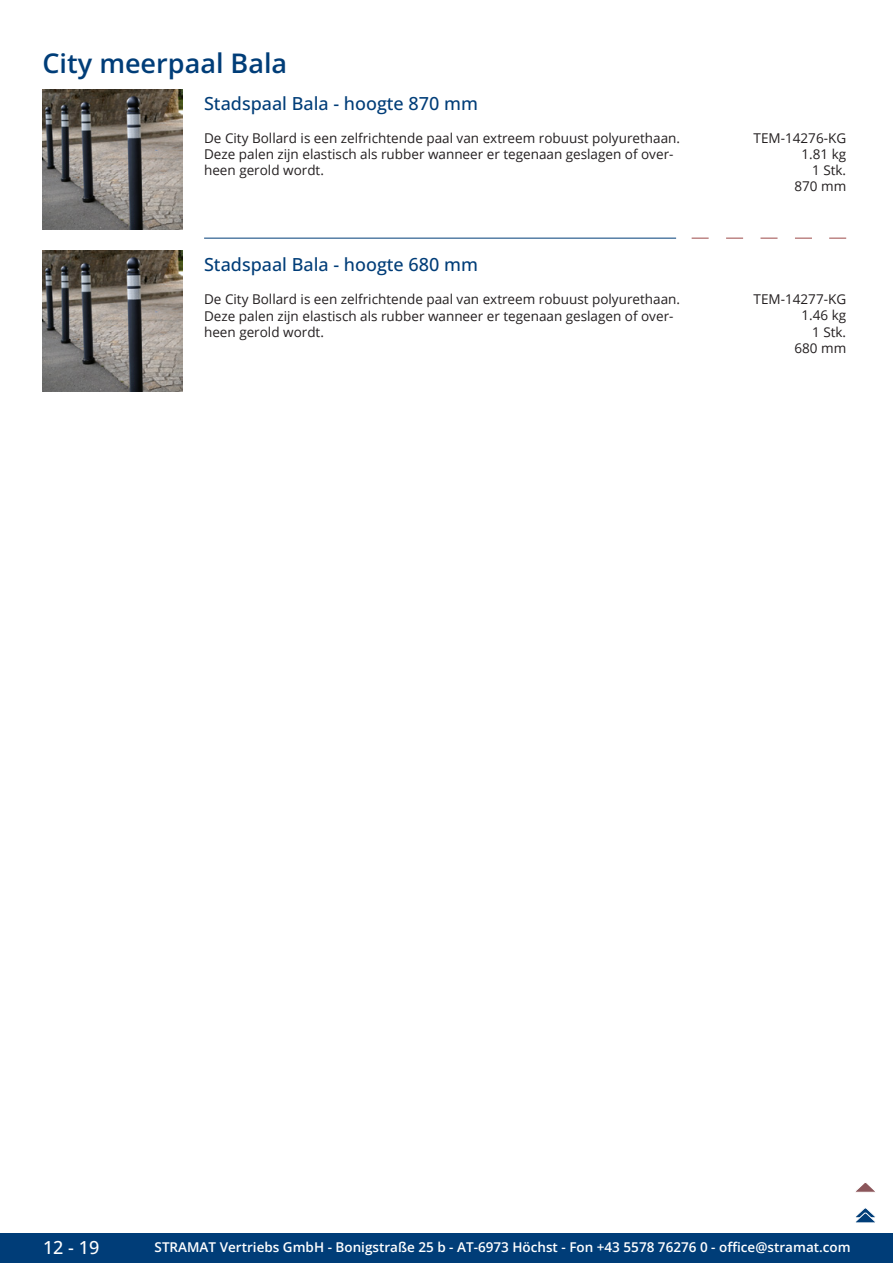
<style>
.page{position:relative;width:893px;height:1263px;background:#fff}
.page>*{position:absolute;margin:0;border:0;box-sizing:border-box;transform-origin:0 0}
.GruppeName{font:600 27px "Open Sans";color:#003d78}
.ArtikelName{font:500 18px "Open Sans";color:#003d78}
.t1{font:500 18px "Open Sans";color:#fff}
.Beschreibung{font:13.5px/16.2px "Open Sans";color:#231f20}
.t2{font:600 13.5px "Open Sans";color:#fff}
.ArtikelNummer{font:13.5px "Open Sans";color:#231f20}
</style>
<div class="page">
<div style="left:0;top:1233px;width:893px;height:30px;background:#003d78"></div>
<img style="left:43px;top:89px;width:140px;height:141px">
<img style="left:43px;top:251px;width:140px;height:140px">
<svg style="left:692px;top:238px;width:17px;height:1px"></svg>
<svg style="left:726px;top:238px;width:17px;height:1px"></svg>
<svg style="left:760px;top:238px;width:17px;height:1px"></svg>
<svg style="left:795px;top:238px;width:17px;height:1px"></svg>
<svg style="left:829px;top:238px;width:17px;height:1px"></svg>
<hr style="left:204px;top:238px;width:472px;height:1px;background:#003d78">
<svg style="left:856px;top:1183px;width:19px;height:9px"></svg>
<svg style="left:855px;top:1208px;width:21px;height:15px"></svg>
<p class="GruppeName" style="left:43px;top:44px;width:246px">City meerpaal Bala</p>
<p class="ArtikelName" style="left:204px;top:91px;width:275px">Stadspaal Bala - hoogte 870 mm</p>
<p class="Beschreibung" style="left:204px;top:129px;width:477px">De City Bollard is een zelfrichtende paal van extreem robuust polyurethaan.<br>Deze palen zijn elastisch als rubber wanneer er tegenaan geslagen of over&shy;heen gerold wordt.</p>
<p class="ArtikelNummer" style="left:754px;top:128px;width:94px">TEM-14276-KG</p>
<p class="ArtikelNummer" style="left:801px;top:145px;width:46px">1.81 kg</p>
<p class="ArtikelNummer" style="left:812px;top:161px;width:36px">1 Stk.</p>
<p class="ArtikelNummer" style="left:794px;top:177px;width:53px">870 mm</p>
<p class="ArtikelName" style="left:204px;top:252px;width:275px">Stadspaal Bala - hoogte 680 mm</p>
<p class="Beschreibung" style="left:204px;top:291px;width:477px">De City Bollard is een zelfrichtende paal van extreem robuust polyurethaan.<br>Deze palen zijn elastisch als rubber wanneer er tegenaan geslagen of over&shy;heen gerold wordt.</p>
<p class="ArtikelNummer" style="left:754px;top:290px;width:94px">TEM-14277-KG</p>
<p class="ArtikelNummer" style="left:801px;top:306px;width:46px">1.46 kg</p>
<p class="ArtikelNummer" style="left:812px;top:322px;width:36px">1 Stk.</p>
<p class="ArtikelNummer" style="left:794px;top:339px;width:53px">680 mm</p>
<h2 class="t1" style="left:43px;top:1234px;width:58px">12 - 19</h2>
<p class="t2" style="left:155px;top:1238px;width:698px">STRAMAT Vertriebs GmbH - Bonigstraße 25 b - AT-6973 Höchst - Fon +43 5578 76276 0 - office@stramat.com</p>
</div>
